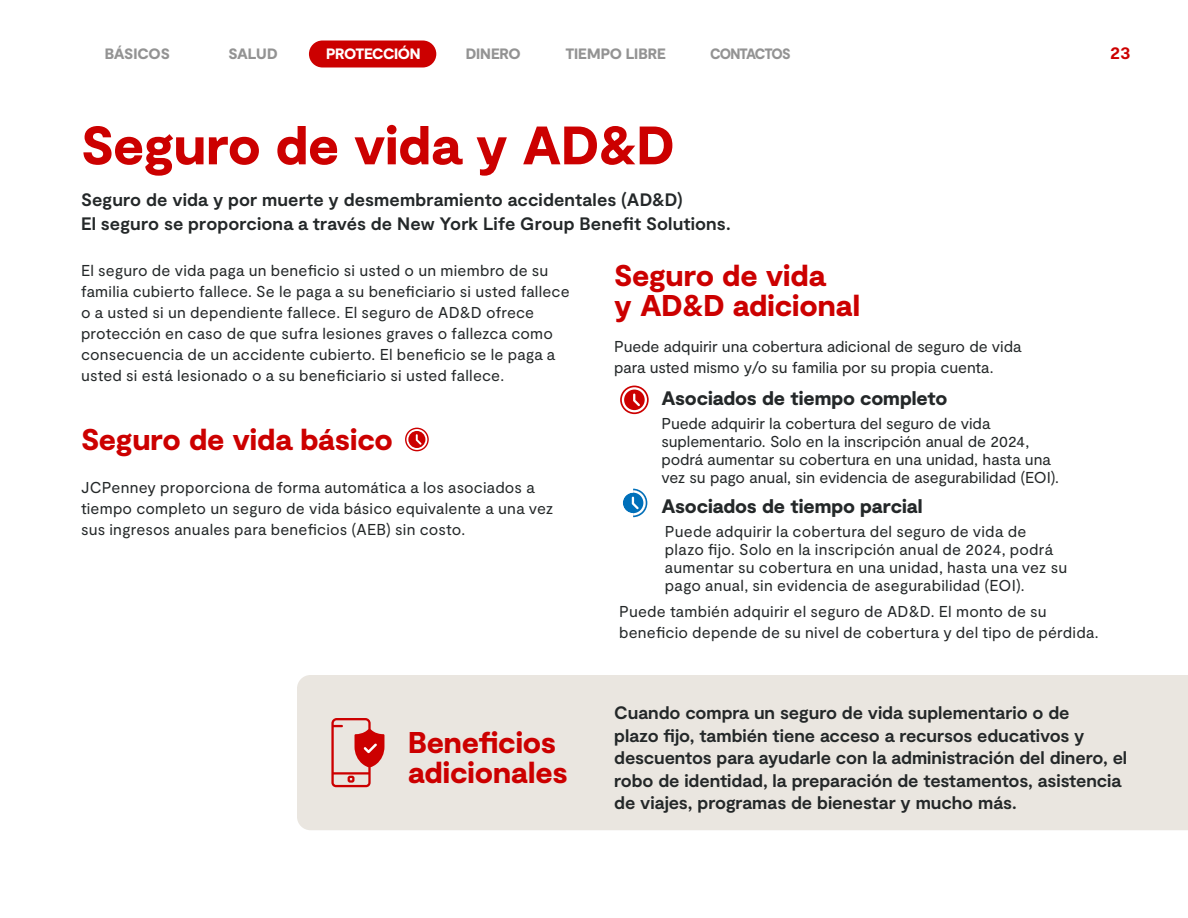
<style>
.page{position:relative;width:1188px;height:918px;background:#fff}
.page>*{position:absolute;margin:0;border:0;box-sizing:border-box;transform-origin:0 0}
.t1{font:900 54px "Moderat";letter-spacing:-.01em;color:#c00}
.t2{font:900 30px/30px "Moderat";letter-spacing:-.005em;color:#c00}
.t3{font:900 19.5px "Moderat";letter-spacing:-.005em;color:#242829}
.t4{font:700 18px/22.5px "Moderat";letter-spacing:-.005em;color:#242829}
.t5{font:700 18px "Moderat";color:#c00}
.t6{font:15.75px/21px "Moderat";letter-spacing:.01em;color:#242829}
.t7{font:900 15px "Moderat";letter-spacing:-.02em;color:#939393}
.t8{font:900 15px "Moderat";letter-spacing:-.035em;color:#fff}
.t9{font:900 15px "Moderat";letter-spacing:-.07em;color:#939393;scale:.93 1}
</style>
<div class="page">
<svg style="left:405px;top:428px;width:24px;height:23px"></svg>
<svg style="left:406px;top:429px;width:21px;height:21px"></svg>
<div style="left:297px;top:675px;width:891px;height:155px;background:#eae6e0"></div>
<svg style="left:620px;top:386px;width:29px;height:28px"></svg>
<svg style="left:622px;top:387px;width:25px;height:25px"></svg>
<svg style="left:623px;top:489px;width:24px;height:28px"></svg>
<svg style="left:331px;top:718px;width:53px;height:69px"></svg>
<div style="left:309px;top:40px;width:127px;height:28px;background:#c00;border-radius:14px"></div>
<p class="t7" style="left:105px;top:45px;width:67px">BÁSICOS</p>
<p class="t7" style="left:228px;top:45px;width:51px">SALUD</p>
<p class="t8" style="left:326px;top:45px;width:96px">PROTECCIÓN</p>
<p class="t7" style="left:466px;top:45px;width:56px">DINERO</p>
<p class="t7" style="left:565px;top:45px;width:102px">TIEMPO LIBRE</p>
<p class="t9" style="left:710px;top:45px;width:88px">CONTACTOS</p>
<p class="t5" style="left:1110px;top:43px;width:22px">23</p>
<h1 class="t1" style="left:81px;top:114px;width:595px">Seguro de vida y AD&amp;D</h1>
<p class="t4" style="left:81px;top:189px;width:651px;line-height:24px">Seguro de vida y por muerte y desmembramiento accidentales (AD&amp;D)<br>El seguro se proporciona a través de New York Life Group Benefit Solutions.</p>
<p class="t6" style="left:81px;top:260px;width:490px">El seguro de vida paga un beneficio si usted o un miembro de su familia cubierto fallece. Se le paga a su beneficiario si usted fallece o a usted si un dependiente fallece. El seguro de AD&amp;D ofrece protección en caso de que sufra lesiones graves o fallezca como consecuencia de un accidente cubierto. El beneficio se le paga a usted si está lesionado o a su beneficiario si usted fallece.</p>
<h2 class="t2" style="left:614px;top:262px;width:247px">Seguro de vida<br>y AD&amp;D adicional</h2>
<p class="t6" style="left:614px;top:336px;width:409px">Puede adquirir una cobertura adicional de seguro de vida para usted mismo y/o su familia por su propia cuenta.</p>
<p class="t3" style="left:662px;top:387px;width:287px">Asociados de tiempo completo</p>
<p class="t6" style="left:662px;top:415px;width:399px;line-height:18px">Puede adquirir la cobertura del seguro de vida suplementario. Solo en la inscripción anual de 2024, podrá aumentar su cobertura en una unidad, hasta una vez su pago anual, sin evidencia de asegurabilidad (EOI).</p>
<p class="t3" style="left:662px;top:495px;width:263px">Asociados de tiempo parcial</p>
<p class="t6" style="left:665px;top:523px;width:404px;line-height:18px">Puede adquirir la cobertura del seguro de vida de plazo fijo. Solo en la inscripción anual de 2024, podrá aumentar su cobertura en una unidad, hasta una vez su pago anual, sin evidencia de asegurabilidad (EOI).</p>
<h2 class="t2" style="left:81px;top:426px;width:313px">Seguro de vida básico</h2>
<p class="t6" style="left:81px;top:477px;width:474px">JCPenney proporciona de forma automática a los asociados a tiempo completo un seguro de vida básico equivalente a una vez sus ingresos anuales para beneficios (AEB) sin costo.</p>
<p class="t6" style="left:619px;top:602px;width:481px">Puede también adquirir el seguro de AD&amp;D. El monto de su beneficio depende de su nivel de cobertura y del tipo de pérdida.</p>
<h2 class="t2" style="left:408px;top:729px;width:161px">Beneficios adicionales</h2>
<p class="t4" style="left:614px;top:703px;width:515px">Cuando compra un seguro de vida suplementario o de<br>plazo fijo, también tiene acceso a recursos educativos y descuentos para ayudarle con la administración del dinero, el robo de identidad, la preparación de testamentos, asistencia de viajes, programas de bienestar y mucho más.</p>
</div>
